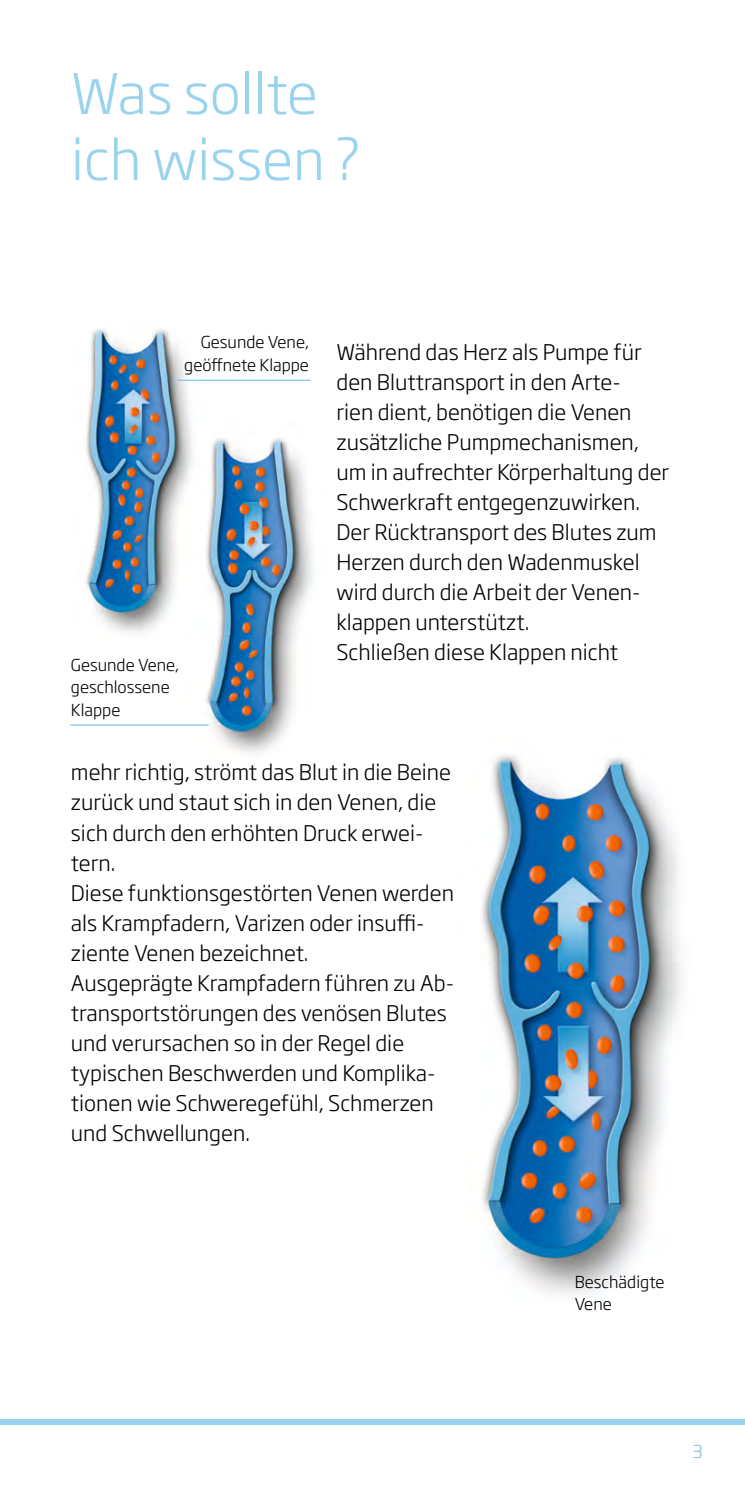
<style>
.page{position:relative;width:745px;height:1489px;background:#fff}
.page>*{position:absolute;margin:0;border:0;box-sizing:border-box;transform-origin:0 0}
.t1{font:300 55px/66px "Soho Gothic Pro";color:#99d3ed}
.t2{font:300 21.25px/30px "Soho Gothic Pro";color:#000}
.t3{font:300 17.5px "Soho Gothic Pro";color:#82bbd5}
.t4{font:300 16.25px/22.5px "Soho Gothic Pro";color:#000}
</style>
<div class="page">
<div style="left:0;top:1418px;width:744px;height:6px;background:#99d3ed"></div>
<img style="left:173px;top:438px;width:140px;height:315px">
<img style="left:481px;top:754px;width:201px;height:541px">
<img style="left:85px;top:329px;width:125px;height:316px">
<hr style="left:177px;top:379px;width:133px;height:2px;background:#7bc8e7">
<hr style="left:70px;top:724px;width:138px;height:1px;background:#7bc8e7">
<h1 class="t1" style="left:71px;top:57px;width:291px">Was sollte ich wissen ?</h1>
<p class="t4" style="left:184px;top:330px;width:126px;text-align:right">Gesunde Vene, geöffnete Klappe</p>
<p class="t4" style="left:71px;top:652px;width:110px">Gesunde Vene, geschlossene<br>Klappe</p>
<p class="t2" style="left:336px;top:336px;width:334px">Während das Herz als Pumpe für den Bluttransport in den Arte-<br>rien dient, benötigen die Venen zusätzliche Pumpmechanismen, um in aufrechter Körperhaltung der<br>Schwerkraft entgegenzuwirken.<br>Der Rücktransport des Blutes zum<br>Herzen durch den Wadenmuskel wird durch die Arbeit der Venen&shy;klappen unterstützt.<br>Schließen diese Klappen nicht</p>
<p class="t2" style="left:71px;top:756px;width:384px">mehr richtig, strömt das Blut in die Beine zurück und staut sich in den Venen, die sich durch den erhöhten Druck erwei&shy;tern.<br>Diese funktionsgestörten Venen werden als Krampfadern, Varizen oder insuffi&shy;ziente Venen bezeichnet.<br>Ausgeprägte Krampfadern führen zu Ab&shy;transportstörungen des venösen Blutes und verursachen so in der Regel die typischen Beschwerden und Komplika&shy;tionen wie Schweregefühl, Schmerzen und Schwellungen.</p>
<p class="t4" style="left:574px;top:1269px;width:91px">Beschädigte<br>Vene</p>
<p class="t3" style="left:692px;top:1437px;width:12px">3</p>
</div>
